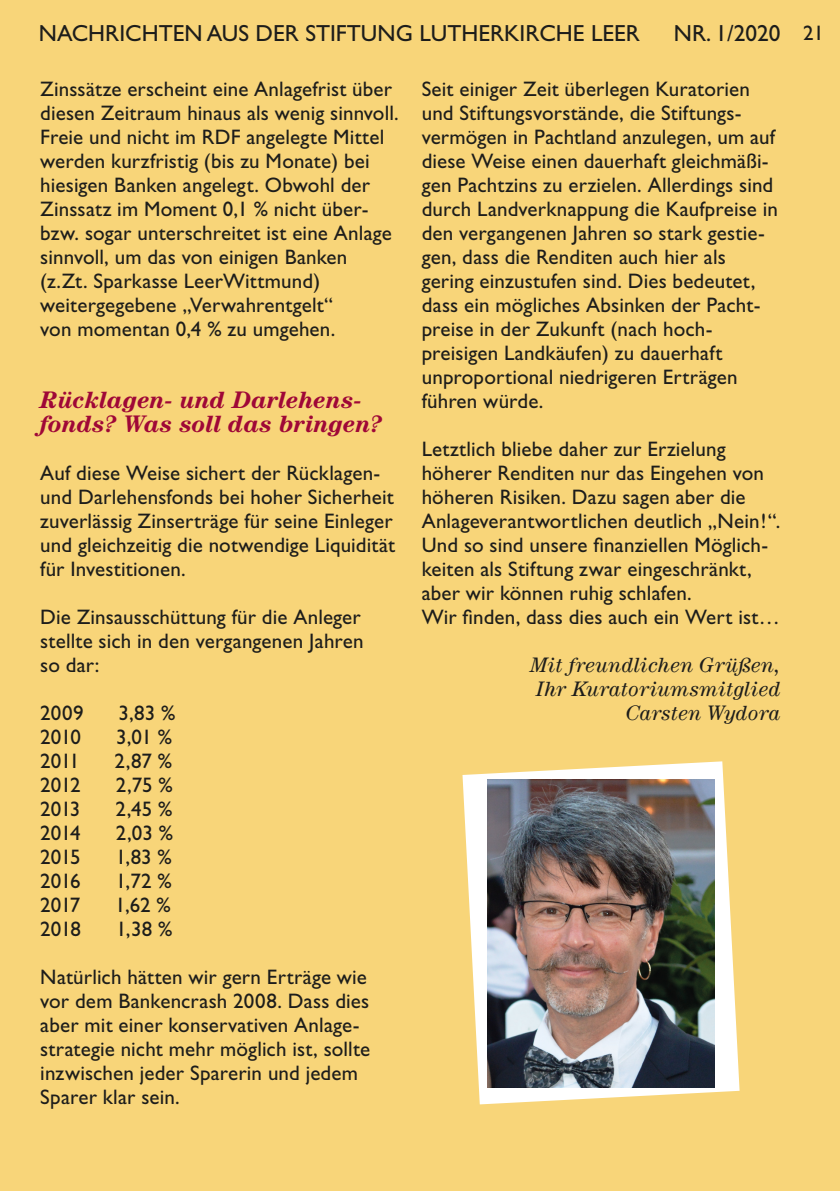
<style>
.page{position:relative;width:840px;height:1191px;background:#fff}
.page>*{position:absolute;margin:0;border:0;box-sizing:border-box;transform-origin:0 0}
.Gill_Sans_Regular{font:italic 700 24px/24px "Century";letter-spacing:-.005em;color:#9f0737}
.t1{font:23.2px "Gill Sans";color:#1d1d1b}
.Gill_Sans_Regular-2{font:21px/24px "Gill Sans";letter-spacing:.005em;color:#1d1d1b}
.Unterschriften_Namen{font:italic 21px "Century LT";letter-spacing:.015em;color:#1d1d1b}
.s1{font-size:21px}
</style>
<div class="page">
<div style="left:0;top:0;width:839px;height:1191px;background:#f8d579"></div>
<svg style="left:462px;top:761px;width:277px;height:343px;fill:#fff"></svg>
<img style="left:487px;top:780px;width:227px;height:307px">
<p class="t1" style="left:39px;top:20px;width:602px">NACHRICHTEN AUS DER STIFTUNG LUTHERKIRCHE LEER</p>
<p class="t1" style="left:673px;top:20px;width:151px">NR. 1/2020 <span class="s1">21</span></p>
<p class="Gill_Sans_Regular-2" style="left:40px;top:77px;width:360px">Zinssätze erscheint eine Anlagefrist über diesen Zeitraum hinaus als wenig sinnvoll.<br>Freie und nicht im RDF angelegte Mittel werden kurzfristig (bis zu Monate) bei hiesigen Banken angelegt. Obwohl der Zinssatz im Moment 0,1 % nicht über&shy;bzw. sogar unterschreitet ist eine Anlage sinnvoll, um das von einigen Banken</p>
<p class="Gill_Sans_Regular-2" style="left:40px;top:269px;width:281px">(z.Zt. Sparkasse LeerWittmund)</p>
<p class="Gill_Sans_Regular-2" style="left:40px;top:293px;width:294px">weitergegebene „Verwahrentgelt“</p>
<p class="Gill_Sans_Regular-2" style="left:40px;top:317px;width:296px">von momentan 0,4 % zu umgehen.</p>
<p class="Gill_Sans_Regular" style="left:40px;top:388px;width:343px">Rücklagen- und Darlehens&shy;fonds? Was soll das bringen?</p>
<p class="Gill_Sans_Regular-2" style="left:40px;top:461px;width:356px">Auf diese Weise sichert der Rücklagen&shy;und Darlehensfonds bei hoher Sicherheit zuverlässig Zinserträge für seine Einleger und gleichzeitig die notwendige Liquidität für Investitionen.</p>
<p class="Gill_Sans_Regular-2" style="left:40px;top:605px;width:325px">Die Zinsausschüttung für die Anleger stellte sich in den vergangenen Jahren</p>
<p class="Gill_Sans_Regular-2" style="left:40px;top:653px;width:60px">so dar:</p>
<p class="Gill_Sans_Regular-2" style="left:40px;top:701px;width:45px">2009</p>
<p class="Gill_Sans_Regular-2" style="left:119px;top:701px;width:58px">3,83 %</p>
<p class="Gill_Sans_Regular-2" style="left:40px;top:725px;width:42px">2010</p>
<p class="Gill_Sans_Regular-2" style="left:116px;top:725px;width:57px">3,01 %</p>
<p class="Gill_Sans_Regular-2" style="left:40px;top:749px;width:41px">2011</p>
<p class="Gill_Sans_Regular-2" style="left:114px;top:749px;width:59px">2,87 %</p>
<p class="Gill_Sans_Regular-2" style="left:40px;top:773px;width:42px">2012</p>
<p class="Gill_Sans_Regular-2" style="left:116px;top:773px;width:59px">2,75 %</p>
<p class="Gill_Sans_Regular-2" style="left:40px;top:797px;width:42px">2013</p>
<p class="Gill_Sans_Regular-2" style="left:115px;top:797px;width:58px">2,45 %</p>
<p class="Gill_Sans_Regular-2" style="left:40px;top:821px;width:42px">2014</p>
<p class="Gill_Sans_Regular-2" style="left:116px;top:821px;width:59px">2,03 %</p>
<p class="Gill_Sans_Regular-2" style="left:40px;top:845px;width:42px">2015</p>
<p class="Gill_Sans_Regular-2" style="left:116px;top:845px;width:57px">1,83 %</p>
<p class="Gill_Sans_Regular-2" style="left:40px;top:869px;width:42px">2016</p>
<p class="Gill_Sans_Regular-2" style="left:116px;top:869px;width:57px">1,72 %</p>
<p class="Gill_Sans_Regular-2" style="left:40px;top:893px;width:41px">2017</p>
<p class="Gill_Sans_Regular-2" style="left:115px;top:893px;width:57px">1,62 %</p>
<p class="Gill_Sans_Regular-2" style="left:40px;top:917px;width:42px">2018</p>
<p class="Gill_Sans_Regular-2" style="left:116px;top:917px;width:58px">1,38 %</p>
<p class="Gill_Sans_Regular-2" style="left:40px;top:965px;width:331px">Natürlich hätten wir gern Erträge wie vor dem Bankencrash 2008. Dass dies aber mit einer konservativen Anlage&shy;strategie nicht mehr möglich ist, sollte inzwischen jeder Sparerin und jedem Sparer klar sein.</p>
<p class="Gill_Sans_Regular-2" style="left:421px;top:77px;width:330px">Seit einiger Zeit überlegen Kuratorien und Stiftungsvorstände, die Stiftungs-</p>
<p class="Gill_Sans_Regular-2" style="left:421px;top:125px;width:357px">vermögen in Pachtland anzulegen, um auf diese Weise einen dauerhaft gleichmäßi&shy;gen Pachtzins zu erzielen. Allerdings sind durch Landverknappung die Kaufpreise in den vergangenen Jahren so stark gestie&shy;gen, dass die Renditen auch hier als gering einzustufen sind. Dies bedeutet, dass ein mögliches Absinken der Pacht&shy;preise in der Zukunft (nach hoch-</p>
<p class="Gill_Sans_Regular-2" style="left:421px;top:341px;width:317px">preisigen Landkäufen) zu dauerhaft unproportional niedrigeren Erträgen führen würde.</p>
<p class="Gill_Sans_Regular-2" style="left:421px;top:437px;width:360px">Letztlich bliebe daher zur Erzielung höherer Renditen nur das Eingehen von höheren Risiken. Dazu sagen aber die Anlageverantwortlichen deutlich „Nein!“.</p>
<p class="Gill_Sans_Regular-2" style="left:421px;top:533px;width:348px">Und so sind unsere finanziellen Möglich&shy;keiten als Stiftung zwar eingeschränkt, aber wir können ruhig schlafen.</p>
<p class="Gill_Sans_Regular-2" style="left:421px;top:605px;width:359px">Wir finden, dass dies auch ein Wert ist…</p>
<p class="Unterschriften_Namen" style="left:530px;top:653px;width:251px">Mit freundlichen Grüßen,</p>
<p class="Unterschriften_Namen" style="left:535px;top:677px;width:246px">Ihr Kuratoriumsmitglied</p>
<p class="Unterschriften_Namen" style="left:625px;top:701px;width:156px">Carsten Wydora</p>
</div>
